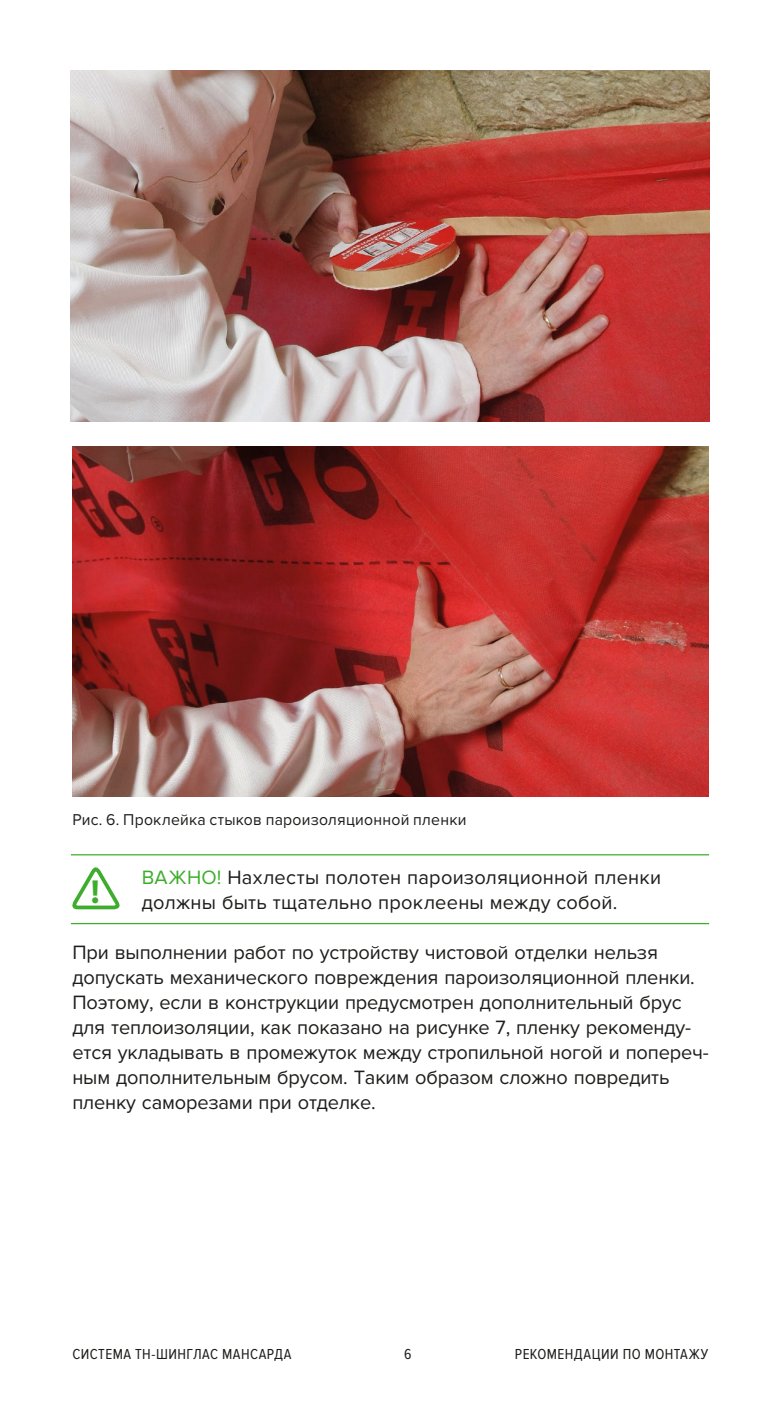
<style>
.page{position:relative;width:780px;height:1418px;background:#fff}
.page>*{position:absolute;margin:0;border:0;box-sizing:border-box;transform-origin:0 0}
.t1{font:700 33.5px "Myriad Pro";color:#3dae2b}
.t2{font:20px/25px "Proxima Nova";letter-spacing:-.01em;color:#1d1d1b}
.t3{font:20px/25px "Proxima Nova";letter-spacing:.01em;color:#1d1d1b}
.t4{font:16.25px "Proxima Nova";letter-spacing:.015em;color:#1d1d1b}
.t5{font:15px "Proxima Nova Cond";letter-spacing:.03em;color:#1d1d1b}
.s1{color:#3dae2b}
</style>
<div class="page">
<img style="left:72px;top:446px;width:636px;height:350px">
<img style="left:71px;top:71px;width:638px;height:350px">
<hr style="left:71px;top:854px;width:638px;height:1px;background:#3dae2b">
<hr style="left:71px;top:923px;width:638px;height:1px;background:#3dae2b">
<svg style="left:72px;top:867px;width:48px;height:43px"></svg>
<p class="t4" style="left:72px;top:810px;width:395px">Рис. 6. Проклейка стыков пароизоляционной пленки</p>
<p class="t3" style="left:142px;top:865px;width:520px"><span class="s1">ВАЖНО!</span> Нахлесты полотен пароизоляционной пленки должны быть тщательно проклеены между собой.</p>
<p class="t2" style="left:72px;top:940px;width:638px">При выполнении работ по устройству чистовой отделки нельзя допускать механического повреждения пароизоляционной пленки.<br>Поэтому, если в конструкции предусмотрен дополнительный брус для теплоизоляции, как показано на рисунке 7, пленку рекоменду&shy;ется укладывать в промежуток между стропильной ногой и попереч&shy;ным дополнительным брусом. Таким образом сложно повредить пленку саморезами при отделке.</p>
<h1 class="t1" style="left:91px;top:870px;width:10px">!</h1>
<p class="t5" style="left:72px;top:1345px;width:220px">СИСТЕМА ТН-ШИНГЛАС МАНСАРДА</p>
<p class="t5" style="left:515px;top:1345px;width:195px">РЕКОМЕНДАЦИИ ПО МОНТАЖУ</p>
<p class="t5" style="left:404px;top:1345px;width:9px">6</p>
</div>
